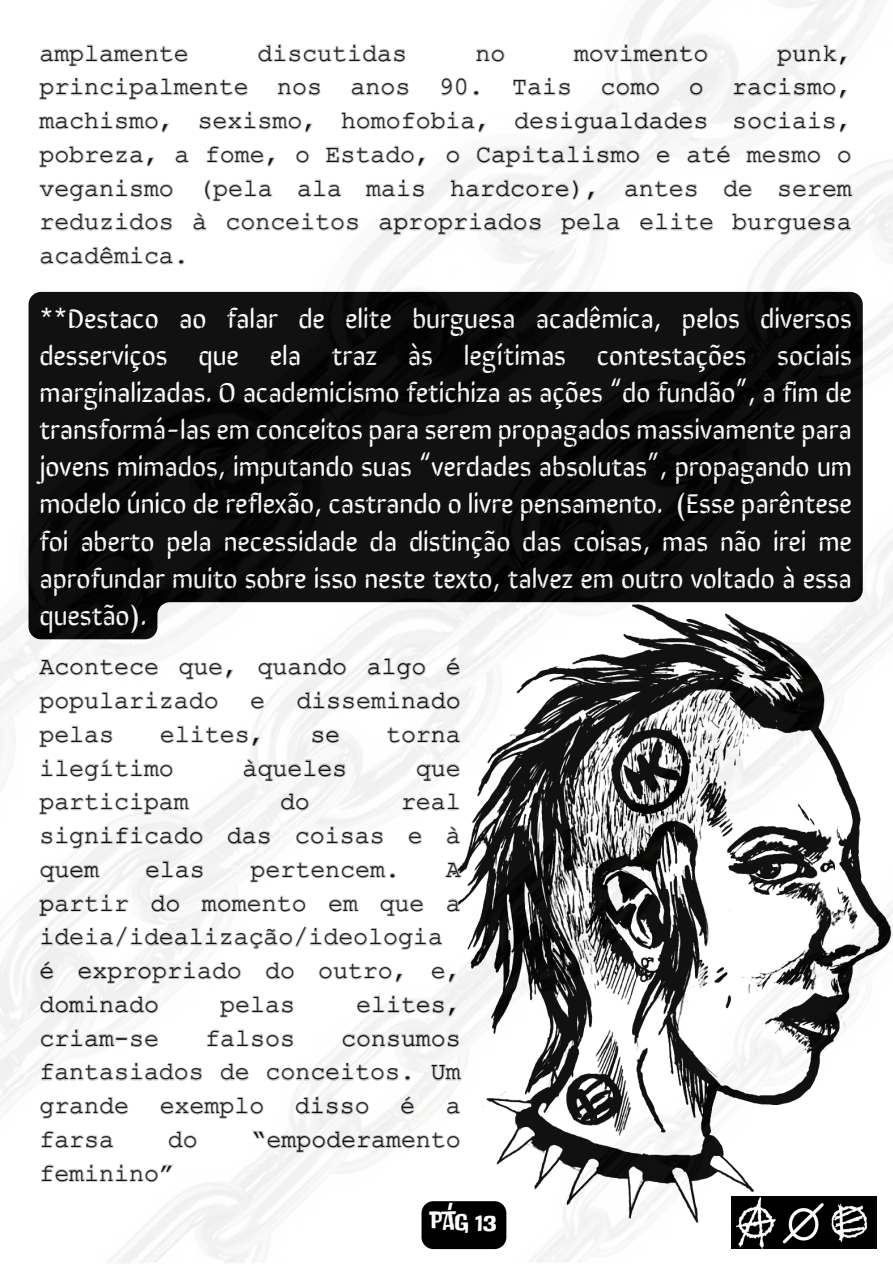
<style>
.page{position:relative;width:893px;height:1264px;background:#fff}
.page>*{position:absolute;margin:0;border:0;box-sizing:border-box;transform-origin:0 0}
.t1{font:27.15px/37.2px "Sirin Stencil";color:#fcfcfc;text-align:justify}
.t2{font:24.9px/33.8px "Courier New";color:#000;text-align:justify}
.t3{font:24.15px "Do Ub Le Ba Ss";color:#fcfcfc}
</style>
<div class="page">
<img style="left:0;top:0;width:892px;height:1263px">
<div style="left:421px;top:1201px;width:85px;height:47px;background:#000"></div>
<img style="left:731px;top:1196px;width:144px;height:52px">
<p class="t2" style="left:39px;top:37px;width:151px">amplamente</p>
<p class="t2" style="left:257px;top:37px;width:151px">discutidas</p>
<p class="t2" style="left:475px;top:37px;width:31px">no</p>
<p class="t2" style="left:574px;top:37px;width:136px">movimento</p>
<p class="t2" style="left:39px;top:37px;width:813px;text-indent:737px">punk, principalmente nos anos 90. Tais como o racismo, machismo, sexismo, homofobia, desigualdades sociais, pobreza, a fome, o Estado, o Capitalismo e até mesmo o veganismo (pela ala mais hardcore), antes de serem reduzidos à conceitos apropriados pela elite burguesa acadêmica.</p>
<p class="t1" style="left:39px;top:297px;width:813px">**Destaco ao falar de elite burguesa acadêmica, pelos diversos desserviços que ela traz às legítimas contestações sociais marginalizadas. O academicismo fetichiza as ações “do fundão”, a fim de transformá-las em conceitos para serem propagados massivamente para jovens mimados, imputando suas “verdades absolutas”, propagando um modelo único de reflexão, castrando o livre pensamento. (Esse parêntese foi aberto pela necessidade da distinção das coisas, mas não irei me aprofundar muito sobre isso neste texto, talvez em outro voltado à essa questão).</p>
<p class="t2" style="left:39px;top:650px;width:423px">Acontece que, quando algo é popularizado</p>
<p class="t2" style="left:250px;top:684px;width:16px">e</p>
<p class="t2" style="left:296px;top:684px;width:166px">disseminado</p>
<p class="t2" style="left:39px;top:718px;width:76px">pelas</p>
<p class="t2" style="left:160px;top:718px;width:106px">elites,</p>
<p class="t2" style="left:310px;top:718px;width:31px">se</p>
<p class="t2" style="left:386px;top:718px;width:76px">torna</p>
<p class="t2" style="left:39px;top:752px;width:136px">ilegítimo</p>
<p class="t2" style="left:242px;top:752px;width:106px">àqueles</p>
<p class="t2" style="left:416px;top:752px;width:46px">que</p>
<p class="t2" style="left:39px;top:785px;width:151px">participam</p>
<p class="t2" style="left:280px;top:785px;width:31px">do</p>
<p class="t2" style="left:39px;top:785px;width:423px;text-indent:361px">real significado das coisas e à quem</p>
<p class="t2" style="left:145px;top:853px;width:61px">elas</p>
<p class="t2" style="left:250px;top:853px;width:151px">pertencem.</p>
<p class="t2" style="left:39px;top:853px;width:423px;text-align:left;text-indent:406px">A partir do momento em que a ideia/idealização/ideologia é expropriado do outro, e, dominado</p>
<p class="t2" style="left:220px;top:988px;width:76px">pelas</p>
<p class="t2" style="left:356px;top:988px;width:106px">elites,</p>
<p class="t2" style="left:39px;top:1022px;width:121px">criam-se</p>
<p class="t2" style="left:205px;top:1022px;width:91px">falsos</p>
<p class="t2" style="left:39px;top:1022px;width:423px;text-indent:302px">consumos fantasiados de conceitos. Um grande exemplo disso é a farsa</p>
<p class="t2" style="left:168px;top:1123px;width:31px">do</p>
<p class="t2" style="left:251px;top:1123px;width:211px">“empoderamento</p>
<p class="t2" style="left:39px;top:1157px;width:136px">feminino”</p>
<p class="t3" style="left:431px;top:1207px;width:67px">pág 13</p>
</div>
